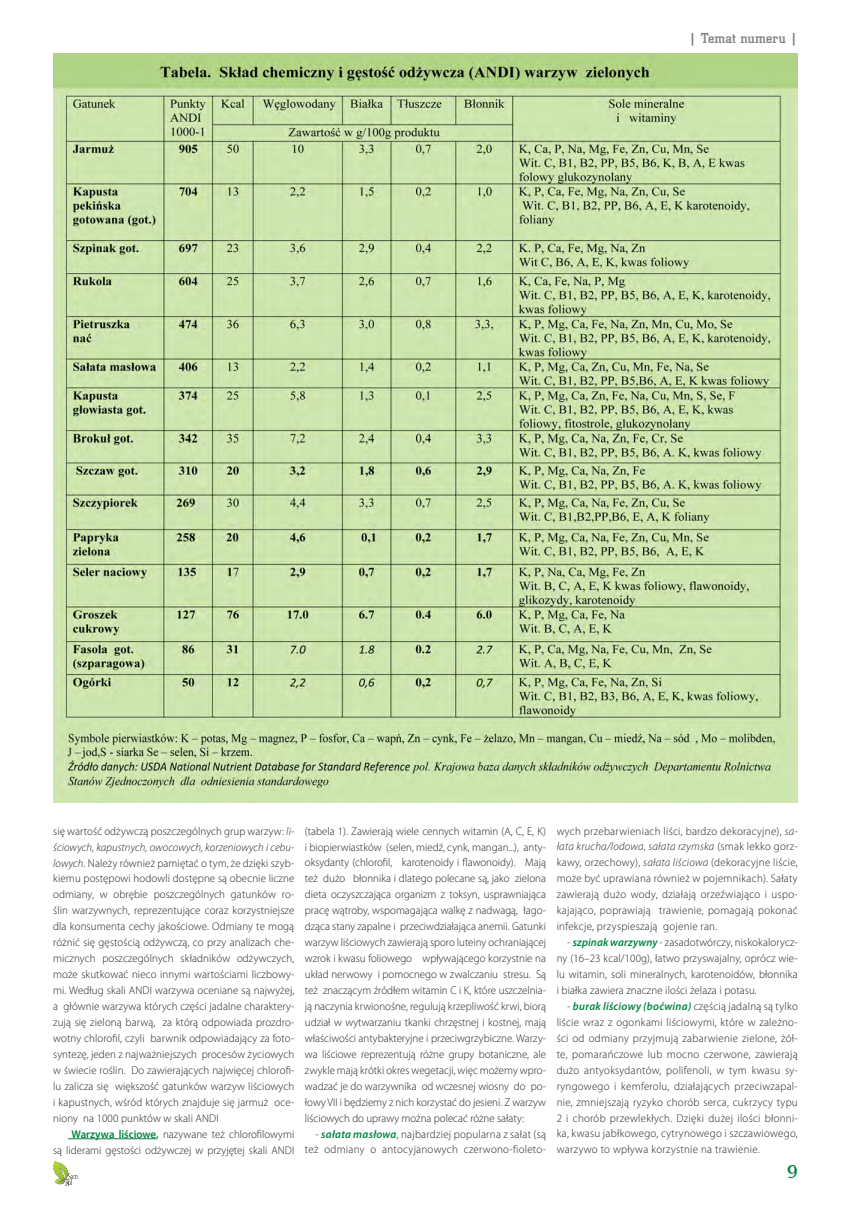
<style>
.page{position:relative;width:851px;height:1205px;background:#fff}
.page>*{position:absolute;margin:0;border:0;box-sizing:border-box;transform-origin:0 0}
.t1{font:700 17.5px "Altrincham";color:#008340}
.t2{font:500 15px "City DEE";letter-spacing:.005em;color:#808285}
.t3{font:300 11.25px/16px "Myriad Pro";letter-spacing:.01em;color:#231f20;text-align:justify}
.s1{font-style:italic}
.s2{font-weight:600;color:#008340}
.s3{font-weight:600;font-style:italic;color:#008340}
</style>
<div class="page">
<img style="left:53px;top:1161px;width:25px;height:24px">
<img style="left:53px;top:53px;width:744px;height:750px">
<hr style="left:68px;top:1138px;width:88px;height:1px;background:#008340">
<h2 class="t2" style="left:688px;top:30px;width:110px">| Temat numeru |</h2>
<p class="t3" style="left:53px;top:823px;width:242px">się wartość odżywczą poszczególnych grup warzyw: <span class="s1">li&shy;ściowych, kapustnych, owocowych, korzeniowych i cebu&shy;lowych.</span> Należy również pamiętać o tym, że dzięki szyb&shy;kiemu postępowi hodowli dostępne są obecnie liczne odmiany, w obrębie poszczególnych gatunków ro&shy;ślin warzywnych, reprezentujące coraz korzystniejsze dla konsumenta cechy jakościowe. Odmiany te mogą różnić się gęstością odżywczą, co przy analizach che&shy;micznych poszczególnych składników odżywczych, może skutkować nieco innymi wartościami liczbowy&shy;mi. Według skali ANDI warzywa oceniane są najwyżej, a głównie warzywa których części jadalne charaktery&shy;zują się zieloną barwą, za którą odpowiada prozdro&shy;wotny chlorofil, czyli barwnik odpowiadający za foto&shy;syntezę, jeden z najważniejszych procesów życiowych w świecie roślin. Do zawierających najwięcej chlorofi&shy;lu zalicza się większość gatunków warzyw liściowych i kapustnych, wśród których znajduje się jarmuż oce&shy;niony na 1000 punktów w skali ANDI</p>
<p class="t3" style="left:53px;top:1126px;width:242px;text-align:right"><span class="s2">Warzywa liściowe,</span> nazywane też chlorofilowymi<br>są liderami gęstości odżywczej w przyjętej skali ANDI</p>
<p class="t3" style="left:305px;top:823px;width:242px">(tabela 1). Zawierają wiele cennych witamin (A, C, E, K) i biopierwiastków (selen, miedź, cynk, mangan...), anty&shy;oksydanty (chlorofil, karotenoidy i flawonoidy). Mają też dużo błonnika i dlatego polecane są, jako zielona dieta oczyszczająca organizm z toksyn, usprawniająca pracę wątroby, wspomagająca walkę z nadwagą, łago&shy;dząca stany zapalne i przeciwdziałająca anemii. Gatunki warzyw liściowych zawierają sporo luteiny ochraniającej wzrok i kwasu foliowego wpływającego korzystnie na układ nerwowy i pomocnego w zwalczaniu stresu. Są też znaczącym źródłem witamin C i K, które uszczelnia&shy;ją naczynia krwionośne, regulują krzepliwość krwi, biorą udział w wytwarzaniu tkanki chrzęstnej i kostnej, mają właściwości antybakteryjne i przeciwgrzybiczne. Warzy&shy;wa liściowe reprezentują różne grupy botaniczne, ale zwykle mają krótki okres wegetacji, więc możemy wpro&shy;wadzać je do warzywnika od wczesnej wiosny do po&shy;łowy VII i będziemy z nich korzystać do jesieni. Z warzyw liściowych do uprawy można polecać różne sałaty:</p>
<p class="t3" style="left:305px;top:1126px;width:242px;text-align:right">- <span class="s3">sałata masłowa</span>, najbardziej popularna z sałat (są też odmiany o antocyjanowych czerwono-fioleto-</p>
<p class="t3" style="left:556px;top:823px;width:242px">wych przebarwieniach liści, bardzo dekoracyjne), <span class="s1">sa&shy;łata krucha/lodowa, sałata rzymska</span> (smak lekko gorz&shy;kawy, orzechowy), <span class="s1">sałata liściowa</span> (dekoracyjne liście, może być uprawiana również w pojemnikach). Sałaty zawierają dużo wody, działają orzeźwiająco i uspo&shy;kajająco, poprawiają trawienie, pomagają pokonać infekcje, przyspieszają gojenie ran.</p>
<p class="t3" style="left:556px;top:934px;width:242px;text-indent:11px">- <span class="s3">szpinak warzywny</span> - zasadotwórczy, niskokalorycz&shy;ny (16–23 kcal/100g), łatwo przyswajalny, oprócz wie&shy;lu witamin, soli mineralnych, karotenoidów, błonnika i białka zawiera znaczne ilości żelaza i potasu.</p>
<p class="t3" style="left:556px;top:998px;width:242px;text-indent:11px">- <span class="s3">burak liściowy (boćwina)</span> częścią jadalną są tylko liście wraz z ogonkami liściowymi, które w zależno&shy;ści od odmiany przyjmują zabarwienie zielone, żół&shy;te, pomarańczowe lub mocno czerwone, zawierają dużo antyoksydantów, polifenoli, w tym kwasu sy&shy;ryngowego i kemferolu, działających przeciwzapal&shy;nie, zmniejszają ryzyko chorób serca, cukrzycy typu 2 i chorób przewlekłych. Dzięki dużej ilości błonni&shy;ka, kwasu jabłkowego, cytrynowego i szczawiowego, warzywo to wpływa korzystnie na trawienie.</p>
<h1 class="t1" style="left:787px;top:1161px;width:12px">9</h1>
</div>
